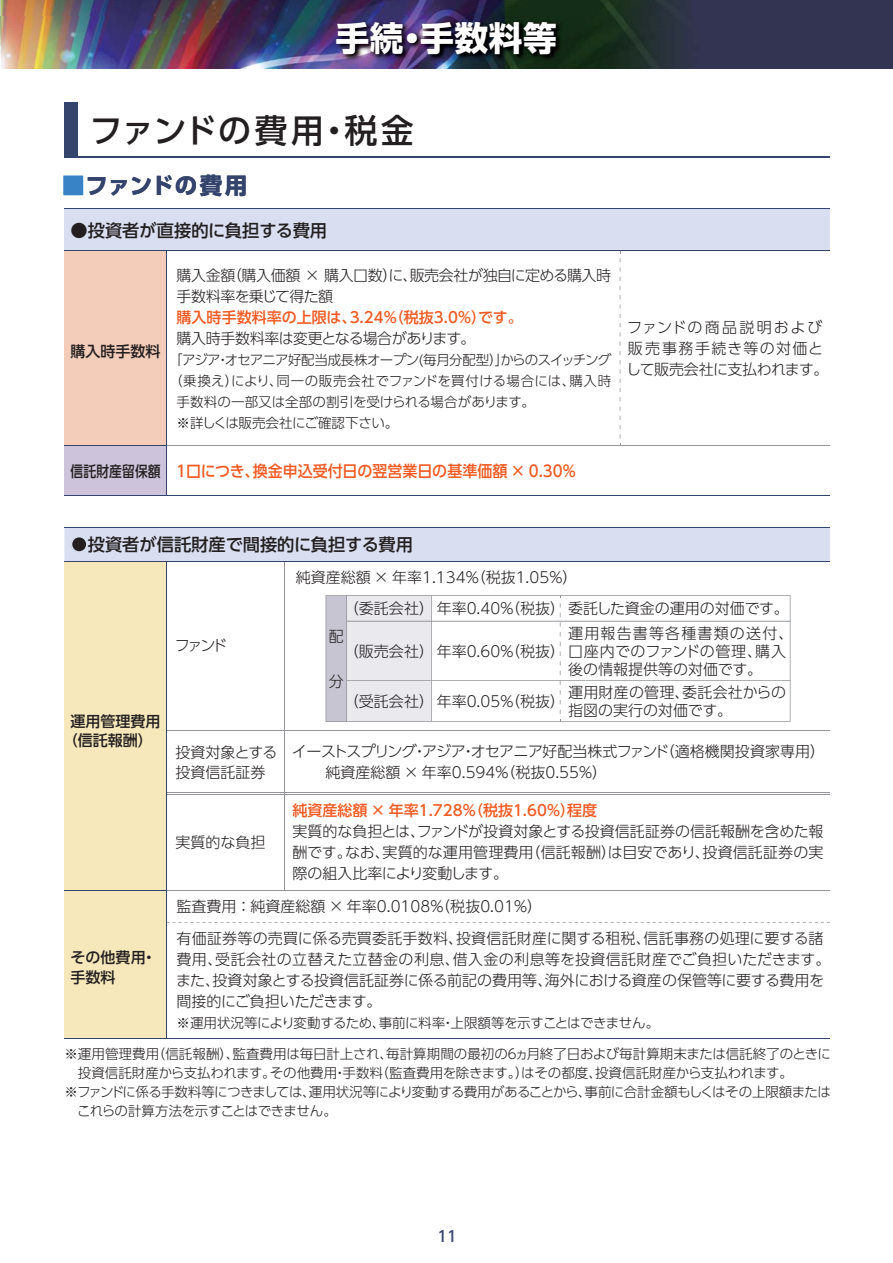
<style>
.page{position:relative;width:893px;height:1263px;background:#fff}
.page>*{position:absolute;margin:0;border:0;box-sizing:border-box;transform-origin:0 0}
.t1{font:33.75px "UD Shin Go Pro Bold 90 pv RKSJ H";letter-spacing:.015em;color:#fff}
.t2{font:33px "UD Shin Go Pro Medium 90 pv RKSJ H";letter-spacing:.04em;color:#231f20}
.t3{font:22.5px "UD Shin Go Pro Bold 90 pv RKSJ H";letter-spacing:.02em;color:#35446d}
.t4{font:17.25px "UD Shin Go Pro Medium 90 pv RKSJ H";color:#231f20}
.t5{font:15.75px "UD Shin Go Pro Medium 90 pv RKSJ H";color:#f15a22;scale:.95 1}
.t6{font:15px/21px "UD Shin Go Pro Light 90 pv RKSJ H";color:#231f20}
.t7{font:15px/21px "UD Shin Go Pro Light 90 pv RKSJ H";letter-spacing:-.025em;color:#231f20}
.t8{font:15px "UD Shin Go Pro Medium 90 pv RKSJ H";color:#f15a22}
.t9{font:15px/21px "UD Shin Go Pro Light 90 pv RKSJ H";letter-spacing:.065em;color:#231f20}
.t10{font:15px/19.5px "UD Shin Go Pro Medium 90 pv RKSJ H";color:#231f20;text-align:center}
.t11{font:15px "UD Shin Go Pro Light 90 pv RKSJ H";letter-spacing:.08em;color:#231f20}
.t12{font:15px "UD Shin Go Pro Medium 90 pv RKSJ H";color:#35446d}
.t13{font:15px "UD Shin Go Pro Light 90 pv RKSJ V";color:#231f20}
.t14{font:13.5px "UD Shin Go Pro Light 90 pv RKSJ H";letter-spacing:-.02em;color:#231f20}
.t15{font:13.5px "UD Shin Go Pro Light 90 pv RKSJ H";letter-spacing:-.045em;color:#231f20}
.t16{font:13.5px "UD Shin Go Pro Light 90 pv RKSJ H";letter-spacing:.005em;color:#231f20}
.t17{font:13.5px "UD Shin Go Pro Light 90 pv RKSJ H";color:#231f20}
.t18{font:13.5px "UD Shin Go Pro Light 90 pv RKSJ H";letter-spacing:-.05em;color:#231f20}
.t19{font:13.5px "UD Shin Go Pro Light 90 pv RKSJ H";letter-spacing:.03em;color:#231f20}
.t20{font:13.5px "UD Shin Go Pro Light 90 pv RKSJ H";letter-spacing:.01em;color:#231f20}
.s1{color:#3783c5}
.s2{font-size:15px;color:#231f20}
</style>
<div class="page">
<img style="left:1px;top:0;width:891px;height:69px">
<svg style="left:0;top:0;width:1px;height:17px"></svg>
<img style="left:0;top:17px;width:892px;height:51px">
<div style="left:64px;top:102px;width:14px;height:55px;background:#35446d"></div>
<hr style="left:64px;top:156px;width:766px;height:2px;background:#35446d">
<div style="left:64px;top:251px;width:102px;height:195px;background:#f3cdb9"></div>
<div style="left:64px;top:446px;width:102px;height:49px;background:#cdc3da"></div>
<div style="left:64px;top:208px;width:766px;height:43px;background:#d9def0"></div>
<hr style="left:64px;top:251px;width:766px;height:1px;background:#35446d">
<hr style="left:64px;top:208px;width:766px;height:1px;background:#35446d">
<hr style="left:64px;top:445px;width:766px;height:1px;background:#939598">
<hr style="left:64px;top:445px;width:102px;height:1px;background:#35446d">
<hr style="left:64px;top:495px;width:766px;height:1px;background:#35446d">
<svg style="left:619px;top:251px;width:1px;height:188px"></svg>
<hr style="left:166px;top:251px;width:1px;height:244px;background:#35446d">
<div style="left:64px;top:561px;width:102px;height:477px;background:#f7e8bb"></div>
<hr style="left:166px;top:730px;width:664px;height:1px;background:#939598">
<svg style="left:167px;top:922px;width:662px;height:1px"></svg>
<hr style="left:284px;top:561px;width:1px;height:329px;background:#939598">
<hr style="left:64px;top:1038px;width:766px;height:1px;background:#35446d">
<hr style="left:64px;top:890px;width:766px;height:1px;background:#939598">
<hr style="left:64px;top:890px;width:102px;height:1px;background:#35446d">
<hr style="left:166px;top:792px;width:664px;height:1px;background:#939598">
<hr style="left:166px;top:794px;width:664px;height:1px;background:#939598">
<hr style="left:166px;top:561px;width:1px;height:477px;background:#35446d">
<div style="left:64px;top:527px;width:766px;height:35px;background:#d9def0"></div>
<svg style="left:325px;top:595px;width:465px;height:127px"></svg>
<h1 class="t1" style="left:335px;top:26px;width:223px">手続・手数料等</h1>
<h2 class="t2" style="left:90px;top:118px;width:326px">ファンドの費用・税金</h2>
<h3 class="t3" style="left:62px;top:177px;width:186px"><span class="s1">■</span>ファンドの費用</h3>
<p class="t4" style="left:71px;top:224px;width:258px">●投資者が直接的に負担する費用</p>
<p class="t10" style="left:71px;top:344px;width:92px">購入時手数料</p>
<p class="t7" style="left:177px;top:267px;width:436px">購入金額（購入価額 × 購入口数）に、販売会社が独自に定める購入時手数料率を乗じて得た額</p>
<p class="t8" style="left:177px;top:312px;width:347px">購入時手数料率の上限は、3.24％（税抜3.0％）です。</p>
<p class="t7" style="left:177px;top:330px;width:300px">購入時手数料率は変更となる場合があります。</p>
<p class="t18" style="left:169px;top:355px;width:443px">「アジア・オセアニア好配当成長株オープン(毎月分配型）」からのスイッチング</p>
<p class="t19" style="left:169px;top:376px;width:443px">（乗換え）により、同一の販売会社でファンドを買付ける場合には、購入時</p>
<p class="t20" style="left:177px;top:397px;width:360px">手数料の一部又は全部の割引を受けられる場合があります。</p>
<p class="t14" style="left:177px;top:418px;width:223px">※詳しくは販売会社にご確認下さい。</p>
<p class="t5" style="left:71px;top:465px;width:534px"><span class="s2">信託財産留保額</span> １口につき、換金申込受付日の翌営業日の基準価額 × 0.30％</p>
<p class="t9" style="left:626px;top:319px;width:204px">ファンドの商品説明および販売事務手続き等の対価として販売会社に支払われます。</p>
<p class="t4" style="left:71px;top:538px;width:344px">●投資者が信託財産で間接的に負担する費用</p>
<p class="t6" style="left:296px;top:569px;width:283px">純資産総額 × 年率1.134％（税抜1.05％）</p>
<p class="t10" style="left:63px;top:713px;width:99px">運用管理費用（信託報酬）</p>
<p class="t6" style="left:175px;top:637px;width:54px">ファンド</p>
<p class="t13" style="left:328px;top:630px;width:16px">配</p>
<p class="t13" style="left:328px;top:675px;width:16px">分</p>
<p class="t6" style="left:344px;top:600px;width:446px">（委託会社）年率0.40％（税抜）委託した資金の運用の対価です。</p>
<p class="t6" style="left:344px;top:643px;width:443px">（販売会社）年率0.60％（税抜）口座内でのファンドの管理、購入</p>
<p class="t6" style="left:344px;top:693px;width:223px">（受託会社）年率0.05％（税抜）</p>
<p class="t6" style="left:568px;top:685px;width:219px;line-height:18px">運用財産の管理、委託会社からの指図の実行の対価です。</p>
<p class="t11" style="left:568px;top:627px;width:227px">運用報告書等各種書類の送付、</p>
<p class="t6" style="left:568px;top:660px;width:195px">後の情報提供等の対価です。</p>
<p class="t6" style="left:176px;top:745px;width:103px;line-height:19.5px">投資対象とする投資信託証券</p>
<p class="t6" style="left:325px;top:743px;width:501px;text-indent:-34px">イーストスプリング・アジア・オセアニア好配当株式ファンド（適格機関投資家専用）純資産総額 × 年率0.594％（税抜0.55％）</p>
<p class="t6" style="left:176px;top:834px;width:91px">実質的な負担</p>
<p class="t8" style="left:292px;top:805px;width:306px">純資産総額 × 年率1.728％（税抜1.60％）程度</p>
<p class="t6" style="left:292px;top:823px;width:532px;text-align:justify">実質的な負担とは、ファンドが投資対象とする投資信託証券の信託報酬を含めた報酬です。なお、実質的な運用管理費用（信託報酬）は目安であり、投資信託証券の実際の組入比率により変動します。</p>
<p class="t6" style="left:177px;top:898px;width:367px">監査費用 ：純資産総額 × 年率0.0108％（税抜0.01％）</p>
<p class="t6" style="left:176px;top:930px;width:656px">有価証券等の売買に係る売買委託手数料、投資信託財産に関する租税、信託事務の処理に要する諸費用、受託会社の立替えた立替金の利息、借入金の利息等を投資信託財産でご負担いただきます。また、投資対象とする投資信託証券に係る前記の費用等、海外における資産の保管等に要する費用を間接的にご負担いただきます。</p>
<p class="t14" style="left:177px;top:1018px;width:484px">※運用状況等により変動するため、事前に料率・上限額等を示すことはできません。</p>
<p class="t16" style="left:64px;top:1049px;width:768px">※運用管理費用（信託報酬）、監査費用は毎日計上され、毎計算期間の最初の６ヵ月終了日および毎計算期末または信託終了のときに</p>
<p class="t17" style="left:78px;top:1068px;width:716px">投資信託財産から支払われます。その他費用・手数料（監査費用を除きます。）はその都度、投資信託財産から支払われます。</p>
<p class="t15" style="left:64px;top:1087px;width:768px">※ファンドに係る手数料等につきましては、運用状況等により変動する費用があることから、事前に合計金額もしくはその上限額または</p>
<p class="t14" style="left:77px;top:1106px;width:261px">これらの計算方法を示すことはできません。</p>
<p class="t10" style="left:71px;top:950px;width:87px;text-align:left">その他費用・手数料</p>
<p class="t12" style="left:437px;top:1230px;width:21px">11</p>
</div>
